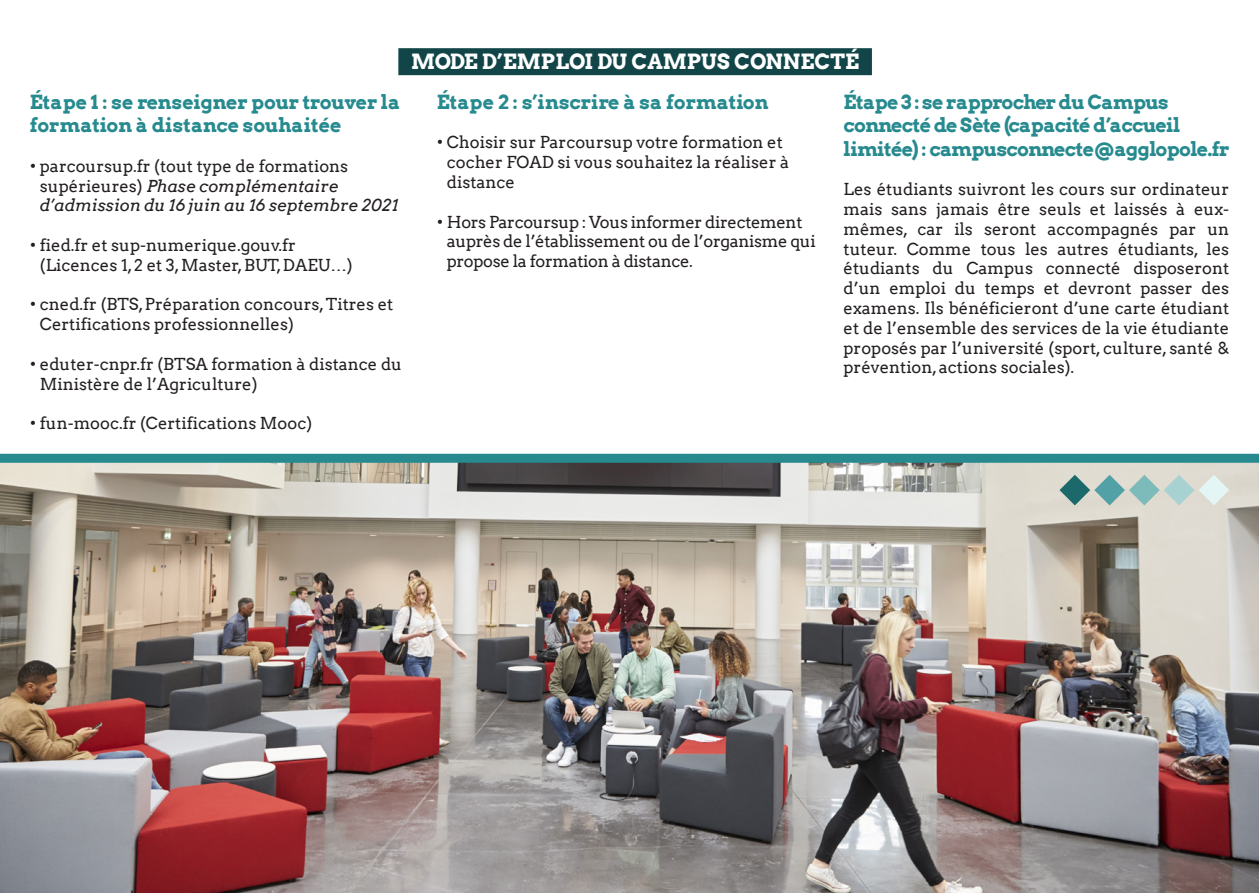
<style>
.page{position:relative;width:1259px;height:893px;background:#fff}
.page>*{position:absolute;margin:0;border:0;box-sizing:border-box;transform-origin:0 0}
.t1{font:700 21px "Arvo";color:#fff}
.t2{font:700 19.5px/23.4px "Arvo";letter-spacing:-.03em;color:#268a8f}
.t3{font:700 19.5px/23.4px "Arvo";color:#268a8f}
.t4{font:16.5px/19.8px "Arvo";color:#231f20}
.t5{font:16.5px/19.8px "Arvo";letter-spacing:-.02em;color:#231f20}
.t6{font:italic 16.5px/19.8px "Arvo";color:#231f20}
.s1{font-style:normal}
</style>
<div class="page">
<img style="left:0;top:463px;width:1259px;height:430px">
<div style="left:398px;top:48px;width:474px;height:27px;background:#124547"></div>
<div style="left:0;top:454px;width:1259px;height:9px;background:#268a8f"></div>
<svg style="left:1059px;top:475px;width:170px;height:30px;background:#b2c9c4"></svg>
<p class="t3" style="left:30px;top:90px;width:372px">Étape 1 : se renseigner pour trouver la formation à distance souhaitée</p>
<p class="t6" style="left:40px;top:156px;width:360px;text-indent:-10px"><span class="s1">• parcoursup.fr (tout type de formations supérieures)</span> Phase complémentaire d’admission du 16 juin au 16 septembre 2021</p>
<p class="t4" style="left:40px;top:235px;width:314px;text-indent:-10px">• fied.fr et sup-numerique.gouv.fr (Licences 1, 2 et 3, Master, BUT, DAEU…)</p>
<p class="t4" style="left:40px;top:295px;width:355px;text-indent:-10px">• cned.fr (BTS, Préparation concours, Titres et<br>Certifications professionnelles)</p>
<p class="t4" style="left:40px;top:354px;width:364px;text-indent:-10px">• eduter-cnpr.fr (BTSA formation à distance du<br>Ministère de l’Agriculture)</p>
<p class="t4" style="left:30px;top:413px;width:284px">• fun-mooc.fr (Certifications Mooc)</p>
<p class="t1" style="left:411px;top:49px;width:449px">MODE D’EMPLOI DU CAMPUS CONNECTÉ</p>
<p class="t3" style="left:437px;top:90px;width:333px">Étape 2 : s’inscrire à sa formation</p>
<p class="t4" style="left:447px;top:133px;width:344px;text-indent:-10px">• Choisir sur Parcoursup votre formation et cocher FOAD si vous souhaitez la réaliser à distance</p>
<p class="t5" style="left:447px;top:212px;width:370px;text-indent:-10px">• Hors Parcoursup : Vous informer directement auprès de l’établissement ou de l’organisme qui propose la formation à distance.</p>
<p class="t2" style="left:843px;top:90px;width:387px">Étape 3 : se rapprocher du Campus connecté de Sète (capacité d’accueil limitée) : campusconnecte@agglopole.fr</p>
<p class="t4" style="left:843px;top:179px;width:387px;text-align:justify">Les étudiants suivront les cours sur ordinateur mais sans jamais être seuls et laissés à eux&shy;mêmes, car ils seront accompagnés par un tuteur. Comme tous les autres étudiants, les étudiants du Campus connecté disposeront d’un emploi du temps et devront passer des examens. Ils bénéficieront d’une carte étudiant et de l’ensemble des services de la vie étudiante proposés par l’université (sport, culture, santé &amp; prévention, actions sociales).</p>
</div>
